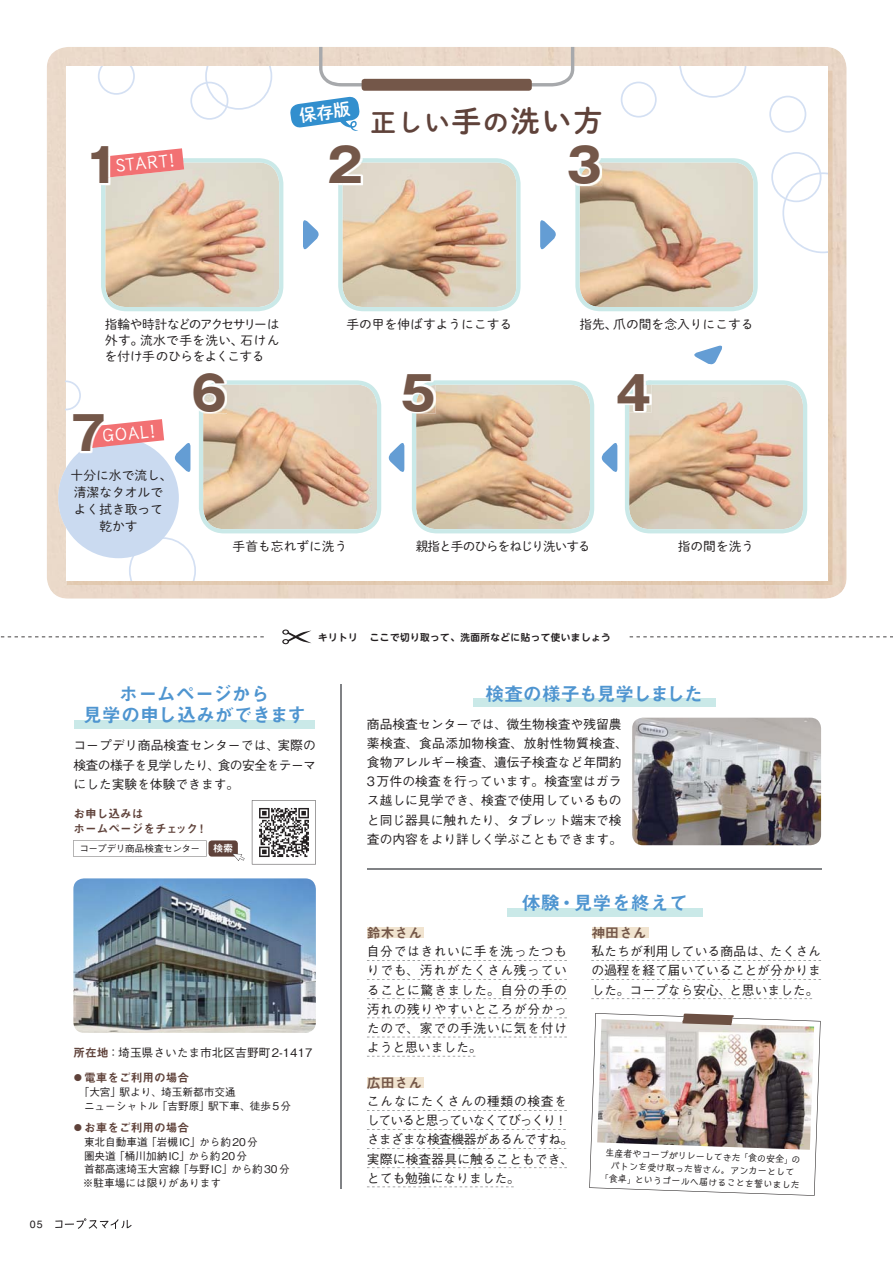
<style>
.page{position:relative;width:893px;height:1263px;background:#fff}
.page>*{position:absolute;margin:0;border:0;box-sizing:border-box;transform-origin:0 0}
.t1{font:46.8px "Gothic MB101 Pr 6 N Bold 90 pv RKSJ H";color:#745749}
.t2{font:25.5px "Shuei M Go Std B 90 pv RKSJ H";color:#5f423a}
.t3{font:19.2px/21.3px "Midashi Go Pr 6 N MB31 90 pv RKSJ H";color:#4f95d0;text-align:center}
.t4{font:19.2px "Midashi Go Pr 6 N MB31 90 pv RKSJ H";letter-spacing:-.06em;color:#4f95d0}
.t5{font:16.95px "Talking Std Regular 90 pv RKSJ H";color:#fff}
.t6{font:13.8px "Midashi Go Pr 6 N MB31 90 pv RKSJ H";color:#745749}
.t7{font:12.75px/19.2px "Gothic BBB Pr 6 N Medium 90 pv RKSJ V";color:#231f20;text-align:justify}
.t8{font:12.75px/17px "Shuei M Go Std L 90 pv RKSJ H";color:#231f20;text-align:center}
.t9{font:12.75px "Shuei M Go Std L 90 pv RKSJ H";letter-spacing:-.075em;color:#231f20}
.t10{font:11.7px/14.9px "Midashi Go Pr 6 N MB31 90 pv RKSJ H";color:#5f423a}
.t11{font:11.7px "Gothic BBB Pr 6 N Medium 90 pv RKSJ V";color:#231f20}
.t12{font:10.65px/13.8px "Gothic BBB Pr 6 N Medium 90 pv RKSJ V";color:#231f20}
.t13{font:10.65px "Helvetica LT Std";color:#231f20}
.t14{font:10.05px "Midashi Go Pr 6 N MB31 90 pv RKSJ H";color:#fff}
.t15{font:9.6px/12.8px "Talking Std Regular 90 pv RKSJ H";color:#231f20;text-align:center}
.t16{font:9.6px "UD Shin M Go Pr 6 N De Bold 90 pv RKSJ H";letter-spacing:.05em;color:#231f20}
.t17{font:9.6px "Gothic BBB Pr 6 N Medium 90 pv RKSJ V";letter-spacing:-.04em;color:#231f20}
.s1{font-size:29.7px}
.s2{font-family:"Midashi Go Pr 6 N MB31 90 pv RKSJ H";color:#5f423a}
.s3{font-family:"Gothic BBB Pr 6 N Medium 90 pv RKSJ V"}
</style>
<div class="page">
<img style="left:47px;top:47px;width:799px;height:552px;border-radius:21px">
<img style="left:782px;top:70px;width:50px;height:515px">
<hr style="left:67px;top:581px;width:715px;height:4px;background:#e2c9b0">
<div style="left:66px;top:66px;width:761px;height:515px;background:#fff"></div>
<svg style="left:66px;top:381px;width:15px;height:29px"></svg>
<svg style="left:769px;top:96px;width:37px;height:37px"></svg>
<svg style="left:98px;top:66px;width:37px;height:29px"></svg>
<svg style="left:771px;top:152px;width:56px;height:101px"></svg>
<svg style="left:679px;top:66px;width:67px;height:32px"></svg>
<svg style="left:190px;top:66px;width:82px;height:54px"></svg>
<svg style="left:620px;top:82px;width:36px;height:36px"></svg>
<svg style="left:319px;top:47px;width:255px;height:39px"></svg>
<div style="left:361px;top:79px;width:170px;height:12px;background:#745749;border-radius:3px"></div>
<hr style="left:340px;top:684px;width:2px;height:505px;background:#808285">
<hr style="left:367px;top:868px;width:454px;height:2px;background:#808285">
<img style="left:632px;top:718px;width:189px;height:127px;border-radius:11px">
<div style="left:473px;top:698px;width:242px;height:9px;background:#cae9e8"></div>
<svg style="left:338px;top:158px;width:182px;height:153px;background:#d8c7b0"></svg>
<img style="left:338px;top:158px;width:25px;height:27px">
<svg style="left:575px;top:158px;width:182px;height:153px;background:#d7c5af"></svg>
<img style="left:575px;top:158px;width:27px;height:28px">
<svg style="left:625px;top:380px;width:182px;height:153px;background:#d7c4ae"></svg>
<img style="left:625px;top:380px;width:26px;height:33px">
<svg style="left:0;top:636px;width:264px;height:1px"></svg>
<svg style="left:629px;top:636px;width:263px;height:1px"></svg>
<svg style="left:282px;top:630px;width:29px;height:14px"></svg>
<div style="left:58px;top:438px;width:121px;height:120px;background:#cadaf0;border-radius:50%"></div>
<img style="left:78px;top:445px;width:12px;height:9px">
<svg style="left:101px;top:148px;width:182px;height:163px;background:#dec6b2"></svg>
<img style="left:101px;top:148px;width:9px;height:22px">
<img style="left:106px;top:178px;width:4px;height:7px">
<img style="left:101px;top:170px;width:5px;height:15px">
<img style="left:103px;top:156px;width:7px;height:22px">
<svg style="left:412px;top:380px;width:205px;height:153px;background:#d9cbb7"></svg>
<svg style="left:694px;top:345px;width:28px;height:20px"></svg>
<svg style="left:540px;top:220px;width:16px;height:30px"></svg>
<svg style="left:303px;top:220px;width:16px;height:30px"></svg>
<svg style="left:90px;top:380px;width:314px;height:201px"></svg>
<div style="left:367px;top:928px;width:56px;height:10px;background:#f1e4d0"></div>
<div style="left:367px;top:1078px;width:56px;height:10px;background:#f1e4d0"></div>
<svg style="left:367px;top:960px;width:200px;height:1px"></svg>
<svg style="left:367px;top:979px;width:200px;height:1px"></svg>
<svg style="left:367px;top:998px;width:200px;height:1px"></svg>
<svg style="left:367px;top:1018px;width:200px;height:1px"></svg>
<svg style="left:367px;top:1037px;width:200px;height:1px"></svg>
<svg style="left:367px;top:1056px;width:108px;height:1px"></svg>
<svg style="left:367px;top:1110px;width:200px;height:1px"></svg>
<svg style="left:367px;top:1129px;width:199px;height:1px"></svg>
<svg style="left:367px;top:1148px;width:199px;height:1px"></svg>
<svg style="left:367px;top:1167px;width:200px;height:1px"></svg>
<svg style="left:367px;top:1187px;width:146px;height:1px"></svg>
<div style="left:592px;top:927px;width:56px;height:11px;background:#f1e4d0"></div>
<svg style="left:591px;top:960px;width:230px;height:1px"></svg>
<svg style="left:591px;top:979px;width:230px;height:1px"></svg>
<svg style="left:591px;top:998px;width:221px;height:1px"></svg>
<div style="left:507px;top:908px;width:195px;height:8px;background:#cae9e8"></div>
<img style="left:73px;top:878px;width:243px;height:155px;border-radius:11px">
<div style="left:74px;top:720px;width:241px;height:9px;background:#cae9e8"></div>
<img style="left:589px;top:1013px;width:231px;height:183px">
<svg style="left:252px;top:800px;width:64px;height:64px"></svg>
<img style="left:253px;top:802px;width:61px;height:61px">
<svg style="left:73px;top:840px;width:133px;height:17px"></svg>
<div style="left:208px;top:840px;width:30px;height:17px;background:#5f423a;border-radius:3px"></div>
<svg style="left:232px;top:854px;width:12px;height:7px"></svg>
<svg style="left:55px;top:1218px;width:77px;height:11px"></svg>
<svg style="left:290px;top:96px;width:70px;height:35px"></svg>
<h1 class="t1" style="left:84px;top:148px;width:37px">1</h1>
<h3 class="t5" style="left:115px;top:160px;width:60px;rotate:-6deg">START!</h3>
<h1 class="t1" style="left:327px;top:148px;width:37px">2</h1>
<h2 class="t2" style="left:370px;top:113px;width:234px">正しい<span class="s1">手</span>の<span class="s1">洗い方</span></h2>
<h1 class="t1" style="left:566px;top:148px;width:37px">3</h1>
<p class="t8" style="left:105px;top:318px;width:176px;line-height:15.9px;text-align:justify">指輪や時計などのアクセサリーは外す。流水で手を洗い、石けんを付け手のひらをよくこする</p>
<h1 class="t1" style="left:71px;top:416px;width:37px">7</h1>
<h3 class="t5" style="left:102px;top:430px;width:55px;rotate:-6deg">GOAL!</h3>
<p class="t8" style="left:71px;top:468px;width:104px">十分に水で流し、清潔なタオルでよく拭き取って乾かす</p>
<h1 class="t1" style="left:191px;top:375px;width:37px">6</h1>
<p class="t8" style="left:346px;top:317px;width:167px">手の甲を伸ばすようにこする</p>
<h1 class="t1" style="left:400px;top:375px;width:37px">5</h1>
<p class="t8" style="left:579px;top:317px;width:176px">指先、爪の間を念入りにこする</p>
<h1 class="t1" style="left:615px;top:375px;width:37px">4</h1>
<p class="t8" style="left:233px;top:539px;width:116px">手首も忘れずに洗う</p>
<p class="t9" style="left:416px;top:541px;width:176px">親指と手のひらをねじり洗いする</p>
<p class="t8" style="left:677px;top:539px;width:78px">指の間を洗う</p>
<p class="t13" style="left:30px;top:1218px;width:14px">05</p>
<p class="t16" style="left:318px;top:633px;width:41px">キリトリ</p>
<p class="t16" style="left:370px;top:633px;width:242px">ここで切り取って、洗面所などに貼って使いましょう</p>
<h3 class="t3" style="left:83px;top:685px;width:225px">ホームページから<br>見学の申し込みができます</h3>
<p class="t7" style="left:73px;top:738px;width:244px">コープデリ商品検査センターでは、実際の検査の様子を見学したり、食の安全をテーマにした実験を体験できます。</p>
<p class="t10" style="left:73px;top:808px;width:136px">お申し込みは<br>ホームページをチェック！</p>
<p class="t17" style="left:80px;top:845px;width:122px">コープデリ商品検査センター</p>
<p class="t14" style="left:213px;top:845px;width:22px">検索</p>
<p class="t11" style="left:73px;top:1048px;width:240px"><span class="s2">所在地</span>： 埼玉県さいたま市北区吉野町2-1417</p>
<p class="t10" style="left:72px;top:1072px;width:118px"><span class="s3">●</span> 電車をご利用の場合</p>
<p class="t12" style="left:84px;top:1086px;width:209px;text-indent:-5px">「大宮」駅より、埼玉新都市交通<br>ニューシャトル「吉野原」駅下車、徒歩5分</p>
<p class="t10" style="left:72px;top:1122px;width:118px"><span class="s3">●</span> お車をご利用の場合</p>
<p class="t12" style="left:84px;top:1136px;width:175px">東北自動車道「岩槻IC」から約20分</p>
<p class="t12" style="left:84px;top:1150px;width:164px">圏央道「桶川加納IC」から約20分</p>
<p class="t12" style="left:84px;top:1164px;width:207px">首都高速埼玉大宮線「与野IC」から約30分</p>
<p class="t12" style="left:72px;top:1178px;width:150px">　※駐車場には限りがあります</p>
<h3 class="t4" style="left:485px;top:686px;width:219px">検査の様子も見学しました</h3>
<p class="t7" style="left:367px;top:716px;width:262px;text-align:left">商品検査センターでは、微生物検査や残留農薬検査、食品添加物検査、放射性物質検査、食物アレルギー検査、遺伝子検査など年間約<br>3万件の検査を行っています。検査室はガラス越しに見学でき、検査で使用しているものと同じ器具に触れたり、タブレット端末で検査の内容をより詳しく学ぶこともできます。</p>
<h3 class="t3" style="left:521px;top:895px;width:168px">体験・見学を終えて</h3>
<p class="t6" style="left:367px;top:928px;width:57px">鈴木さん</p>
<p class="t7" style="left:367px;top:944px;width:201px">自分ではきれいに手を洗ったつもりでも、汚れがたくさん残っていることに驚きました。自分の手の汚れの残りやすいところが分かったので、家での手洗いに気を付けようと思いました。</p>
<p class="t6" style="left:367px;top:1078px;width:57px">広田さん</p>
<p class="t7" style="left:367px;top:1093px;width:208px;text-align:left">こんなにたくさんの種類の検査をしていると思っていなくてびっくり！さまざまな検査機器があるんですね。実際に検査器具に触ることもでき、とても勉強になりました。</p>
<p class="t6" style="left:591px;top:928px;width:57px">神田さん</p>
<p class="t7" style="left:591px;top:944px;width:231px">私たちが利用している商品は、たくさんの過程を経て届いていることが分かりました。コープなら安心、と思いました。</p>
<p class="t15" style="left:600px;top:1148px;width:203px;rotate:2deg">生産者やコープがリレーしてきた「食の安全」のバトンを受け取った皆さん。アンカーとして<br>「食卓」というゴールへ届けることを誓いました</p>
</div>
